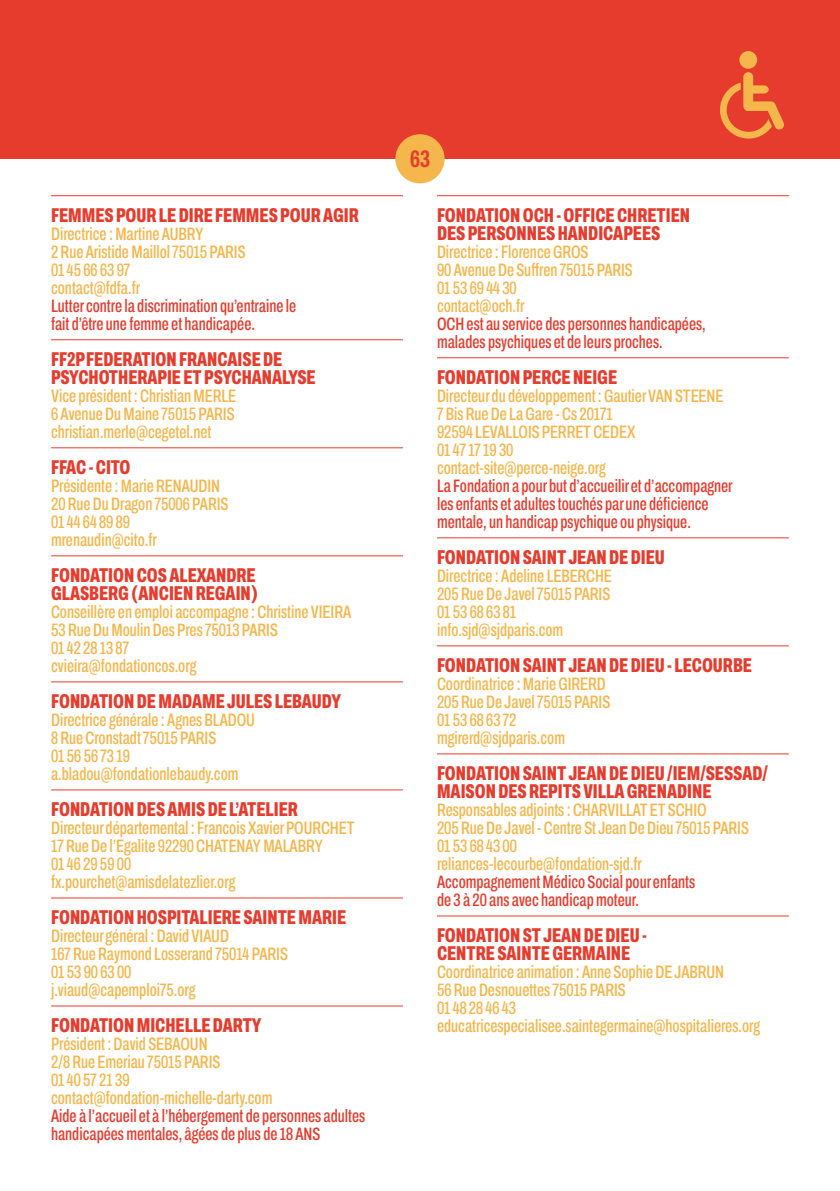
<style>
.page{position:relative;width:840px;height:1191px;background:#fff}
.page>*{position:absolute;margin:0;border:0;box-sizing:border-box;transform-origin:0 0}
.t1{font:700 extra-condensed 24px "Archivo";color:#e63c2d}
.t2{font:800 extra-condensed 20px/18px "Archivo";color:#e63c2d}
.t3{font:500 extra-condensed 18px/18px "Archivo";color:#f5b64b}
.t4{font:500 extra-condensed 18px/18px "Archivo";color:#e63c2d}
</style>
<div class="page">
<div style="left:0;top:0;width:839px;height:159px;background:#e63c2d"></div>
<div style="left:395px;top:134px;width:49px;height:49px;background:#f5b64b;border-radius:50%"></div>
<svg style="left:720px;top:72px;width:64px;height:67px"></svg>
<div style="left:739px;top:51px;width:17px;height:18px;background:#f5b64b;border-radius:50%"></div>
<hr style="left:51px;top:195px;width:352px;height:1px;background:#e63c2d">
<hr style="left:51px;top:339px;width:352px;height:1px;background:#e63c2d">
<hr style="left:51px;top:447px;width:352px;height:1px;background:#e63c2d">
<hr style="left:51px;top:555px;width:352px;height:1px;background:#e63c2d">
<hr style="left:51px;top:681px;width:352px;height:1px;background:#e63c2d">
<hr style="left:51px;top:789px;width:352px;height:1px;background:#e63c2d">
<hr style="left:51px;top:897px;width:352px;height:1px;background:#e63c2d">
<hr style="left:51px;top:1005px;width:352px;height:1px;background:#e63c2d">
<hr style="left:437px;top:195px;width:351px;height:1px;background:#e63c2d">
<hr style="left:437px;top:357px;width:351px;height:1px;background:#e63c2d">
<hr style="left:437px;top:537px;width:351px;height:1px;background:#e63c2d">
<hr style="left:437px;top:645px;width:351px;height:1px;background:#e63c2d">
<hr style="left:437px;top:753px;width:351px;height:1px;background:#e63c2d">
<hr style="left:437px;top:915px;width:351px;height:1px;background:#e63c2d">
<p class="t2" style="left:51px;top:206px;width:309px">FEMMES POUR LE DIRE FEMMES POUR AGIR</p>
<p class="t3" style="left:51px;top:224px;width:196px">Directrice : Martine AUBRY<br>2 Rue Aristide Maillol 75015 PARIS<br>01 45 66 63 97<br>contact@fdfa.fr</p>
<p class="t4" style="left:51px;top:296px;width:246px">Lutter contre la discrimination qu’entraine le fait d’être une femme et handicapée.</p>
<p class="t2" style="left:51px;top:350px;width:266px">FF2P FEDERATION FRANCAISE DE<br>PSYCHOTHERAPIE ET PSYCHANALYSE</p>
<p class="t3" style="left:51px;top:386px;width:186px;text-align:justify">Vice président : Christian MERLE 6 Avenue Du Maine 75015 PARIS christian.merle@cegetel.net</p>
<p class="t2" style="left:51px;top:458px;width:81px">FFAC - CITO</p>
<p class="t3" style="left:51px;top:476px;width:179px">Présidente : Marie RENAUDIN<br>20 Rue Du Dragon 75006 PARIS<br>01 44 64 89 89 mrenaudin@cito.fr</p>
<p class="t2" style="left:51px;top:566px;width:208px">FONDATION COS ALEXANDRE<br>GLASBERG (ANCIEN REGAIN)</p>
<p class="t3" style="left:51px;top:602px;width:301px">Conseillère en emploi accompagne : Christine VIEIRA<br>53 Rue Du Moulin Des Pres 75013 PARIS<br>01 42 28 13 87<br>cvieira@fondationcos.org</p>
<p class="t2" style="left:51px;top:692px;width:291px">FONDATION DE MADAME JULES LEBAUDY</p>
<p class="t3" style="left:51px;top:710px;width:205px">Directrice générale : Agnes BLADOU<br>8 Rue Cronstadt 75015 PARIS<br>01 56 56 73 19 a.bladou@fondationlebaudy.com</p>
<p class="t2" style="left:51px;top:800px;width:248px">FONDATION DES AMIS DE L’ATELIER</p>
<p class="t3" style="left:51px;top:818px;width:305px">Directeur départemental : Francois Xavier POURCHET 17 Rue De l’Egalite 92290 CHATENAY MALABRY<br>01 46 29 59 00<br>fx.pourchet@amisdelatezlier.org</p>
<p class="t2" style="left:51px;top:908px;width:296px">FONDATION HOSPITALIERE SAINTE MARIE</p>
<p class="t3" style="left:51px;top:926px;width:238px">Directeur général : David VIAUD<br>167 Rue Raymond Losserand 75014 PARIS<br>01 53 90 63 00<br>j.viaud@capemploi75.org</p>
<p class="t2" style="left:51px;top:1016px;width:212px">FONDATION MICHELLE DARTY</p>
<p class="t3" style="left:51px;top:1034px;width:223px">Président : David SEBAOUN<br>2/8 Rue Emeriau 75015 PARIS<br>01 40 57 21 39 contact@fondation-michelle-darty.com</p>
<p class="t4" style="left:51px;top:1106px;width:315px">Aide à l’accueil et à l’hébergement de personnes adultes handicapées mentales, âgées de plus de 18 ANS</p>
<h1 class="t1" style="left:410px;top:141px;width:21px">63</h1>
<p class="t2" style="left:437px;top:206px;width:254px">FONDATION OCH - OFFICE CHRETIEN<br>DES PERSONNES HANDICAPEES</p>
<p class="t3" style="left:437px;top:242px;width:197px">Directrice : Florence GROS<br>90 Avenue De Suffren 75015 PARIS<br>01 53 69 44 30<br>contact@och.fr</p>
<p class="t4" style="left:437px;top:314px;width:270px">OCH est au service des personnes handicapées, malades psychiques et de leurs proches.</p>
<p class="t2" style="left:437px;top:368px;width:181px">FONDATION PERCE NEIGE</p>
<p class="t3" style="left:437px;top:386px;width:287px">Directeur du développement : Gautier VAN STEENE<br>7 Bis Rue De La Gare - Cs 20171<br>92594 LEVALLOIS PERRET CEDEX<br>01 47 17 19 30<br>contact-site@perce-neige.org</p>
<p class="t4" style="left:437px;top:476px;width:297px">La Fondation a pour but d’accueilir et d’accompagner les enfants et adultes touchés par une déficience mentale, un handicap psychique ou physique.</p>
<p class="t2" style="left:437px;top:548px;width:229px">FONDATION SAINT JEAN DE DIEU</p>
<p class="t3" style="left:437px;top:566px;width:176px">Directrice : Adeline LEBERCHE<br>205 Rue De Javel 75015 PARIS<br>01 53 68 63 81 info.sjd@sjdparis.com</p>
<p class="t2" style="left:437px;top:656px;width:316px">FONDATION SAINT JEAN DE DIEU - LECOURBE</p>
<p class="t3" style="left:437px;top:674px;width:174px">Coordinatrice : Marie GIRERD<br>205 Rue De Javel 75015 PARIS<br>01 53 68 63 72 mgirerd@sjdparis.com</p>
<p class="t2" style="left:437px;top:764px;width:332px">FONDATION SAINT JEAN DE DIEU /IEM/SESSAD/<br>MAISON DES REPITS VILLA GRENADINE</p>
<p class="t3" style="left:437px;top:800px;width:313px">Responsables adjoints : CHARVILLAT ET SCHIO<br>205 Rue De Javel - Centre St Jean De Dieu 75015 PARIS 01 53 68 43 00<br>reliances-lecourbe@fondation-sjd.fr</p>
<p class="t4" style="left:437px;top:872px;width:259px">Accompagnement Médico Social pour enfants de 3 à 20 ans avec handicap moteur.</p>
<p class="t2" style="left:437px;top:926px;width:211px">FONDATION ST JEAN DE DIEU -<br>CENTRE SAINTE GERMAINE</p>
<p class="t3" style="left:437px;top:962px;width:324px">Coordinatrice animation : Anne Sophie DE JABRUN<br>56 Rue Desnouettes 75015 PARIS<br>01 48 28 46 43 educatricespecialisee.saintegermaine@hospitalieres.org</p>
</div>
